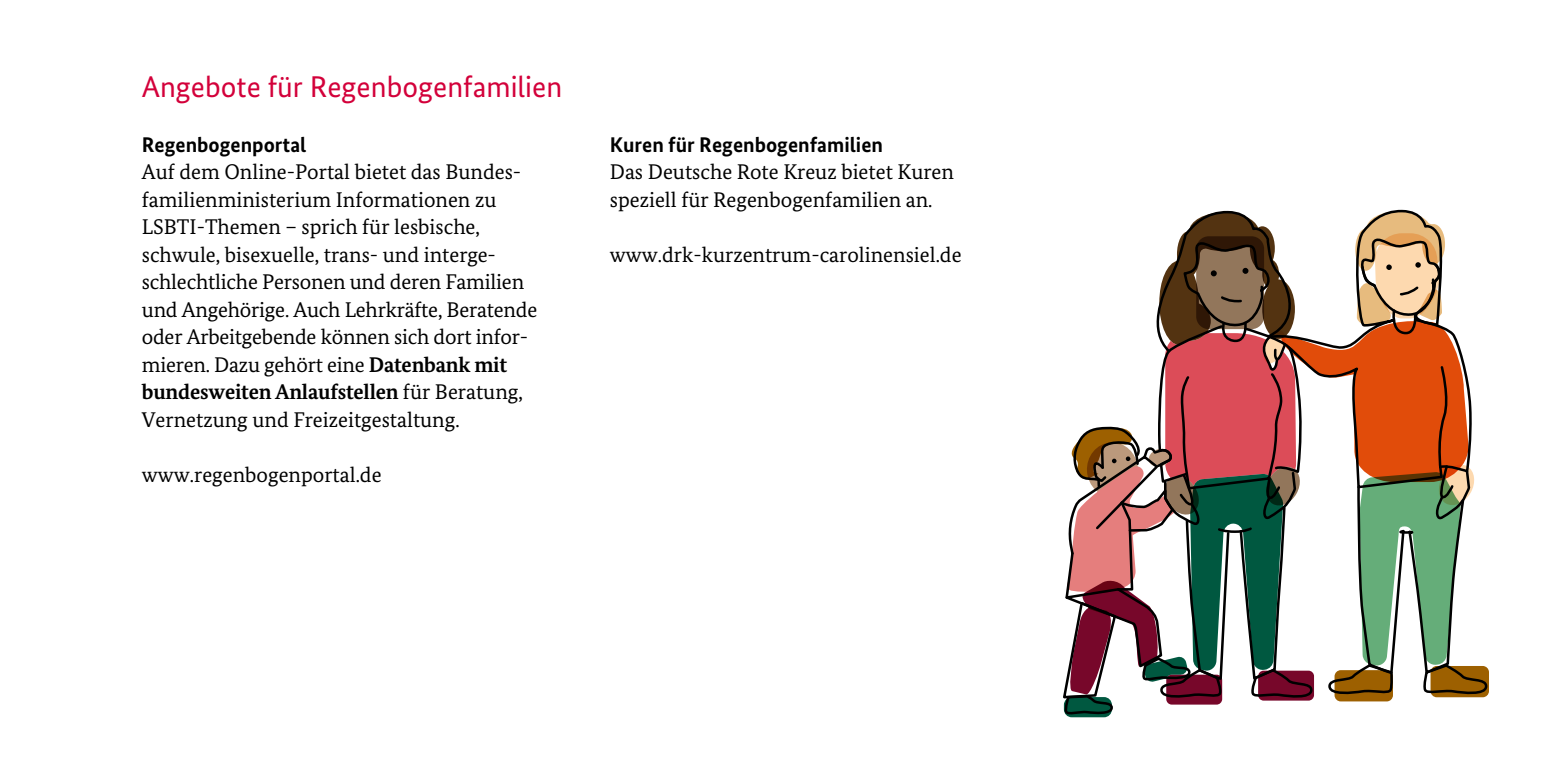
<style>
.page{position:relative;width:1560px;height:780px;background:#fff}
.page>*{position:absolute;margin:0;border:0;box-sizing:border-box;transform-origin:0 0}
.t1{font:30px "Bundes Sans";color:#d3003a}
.t2{font:21.25px/27.5px "Bundes Serif";color:#000}
.t3{font:700 21.25px "Bundes Sans";color:#000}
.s1{font-weight:700}
</style>
<div class="page">
<svg style="left:1063px;top:209px;width:426px;height:509px"></svg>
<h2 class="t1" style="left:142px;top:68px;width:422px">Angebote für Regenbogenfamilien</h2>
<h3 class="t3" style="left:142px;top:131px;width:166px">Regenbogenportal</h3>
<p class="t2" style="left:142px;top:158px;width:397px">Auf dem Online-Portal bietet das Bundes&shy;familienministerium Informationen zu LSBTI-Themen – sprich für lesbische, schwule, bisexuelle, trans- und interge&shy;schlechtliche Personen und deren Familien und Angehörige. Auch Lehrkräfte, Beratende oder Arbeitgebende können sich dort infor&shy;mieren. Dazu gehört eine <span class="s1">Datenbank mit bundesweiten Anlaufstellen</span> für Beratung, Vernetzung und Freizeitgestaltung.</p>
<p class="t2" style="left:142px;top:460px;width:241px">www.regenbogenportal.de</p>
<h3 class="t3" style="left:609px;top:131px;width:275px">Kuren für Regenbogenfamilien</h3>
<p class="t2" style="left:609px;top:158px;width:346px">Das Deutsche Rote Kreuz bietet Kuren speziell für Regenbogenfamilien an.</p>
<p class="t2" style="left:609px;top:240px;width:353px">www.drk-kurzentrum-carolinensiel.de</p>
</div>
